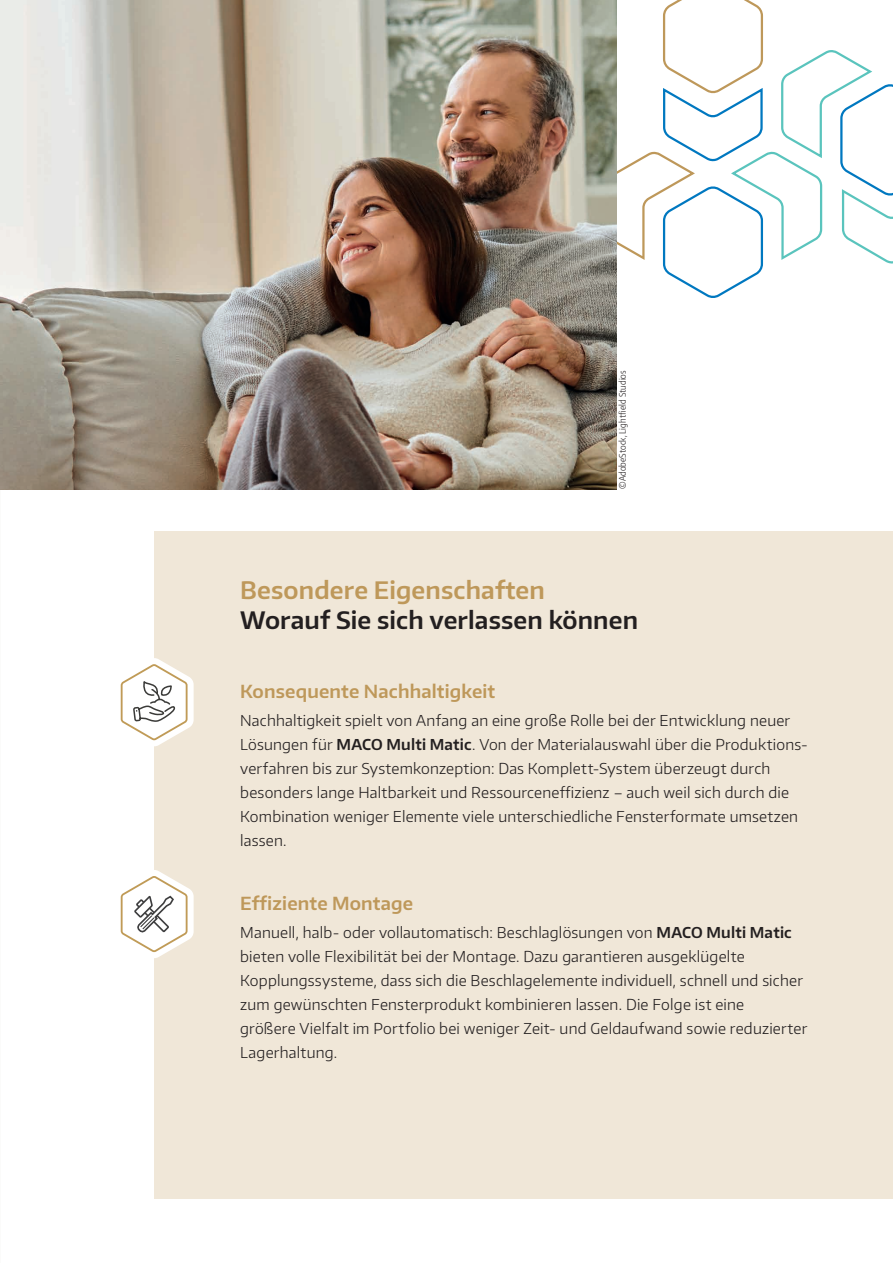
<style>
.page{position:relative;width:893px;height:1263px;background:#fff}
.page>*{position:absolute;margin:0;border:0;box-sizing:border-box;transform-origin:0 0}
.Subheadline_16auf20_black{font:600 24px "Encode Sans Normal";letter-spacing:.005em;color:#231f20}
.Subheadline_16auf20_gold{font:600 24px "Encode Sans Normal";letter-spacing:.01em;color:#be985a}
.Subheadline_12pt_Gold{font:600 18px "Encode Sans Normal";letter-spacing:.01em;color:#be985a}
.Bodytext{font:300 15px/24px "Encode Sans Normal";letter-spacing:.015em;color:#231f20}
.Subheadline_12pt_Gold-2{font:300 9px "Encode Sans Condensed";letter-spacing:.01em;color:#231f20}
.s1{font-weight:600}
</style>
<div class="page">
<div style="left:154px;top:531px;width:739px;height:668px;background:#f0e7d8"></div>
<svg style="left:617px;top:0;width:276px;height:298px"></svg>
<img style="left:0;top:0;width:617px;height:489px">
<svg style="left:120px;top:658px;width:74px;height:89px"></svg>
<svg style="left:120px;top:870px;width:74px;height:88px"></svg>
<p class="Subheadline_12pt_Gold-2" style="left:617px;top:489px;width:120px;rotate:-90deg">©AdobeStock, Lightfield Studios</p>
<p class="Subheadline_16auf20_gold" style="left:240px;top:574px;width:306px">Besondere Eigenschaften</p>
<p class="Subheadline_16auf20_black" style="left:240px;top:604px;width:399px">Worauf Sie sich verlassen können</p>
<p class="Subheadline_12pt_Gold" style="left:240px;top:679px;width:257px">Konsequente Nachhaltigkeit</p>
<p class="Bodytext" style="left:240px;top:708px;width:569px">Nachhaltigkeit spielt von Anfang an eine große Rolle bei der Entwicklung neuer Lösungen für <span class="s1">MACO Multi Matic</span>. Von der Materialauswahl über die Produktions&shy;verfahren bis zur Systemkonzeption: Das Komplett-System überzeugt durch besonders lange Haltbarkeit und Ressourceneffizienz – auch weil sich durch die Kombination weniger Elemente viele unterschiedliche Fensterformate umsetzen lassen.</p>
<p class="Subheadline_12pt_Gold" style="left:240px;top:891px;width:174px">Effiziente Montage</p>
<p class="Bodytext" style="left:240px;top:920px;width:569px">Manuell, halb- oder vollautomatisch: Beschlaglösungen von <span class="s1">MACO Multi Matic </span>bieten volle Flexibilität bei der Montage. Dazu garantieren ausgeklügelte Kopplungssysteme, dass sich die Beschlagelemente individuell, schnell und sicher zum gewünschten Fensterprodukt kombinieren lassen. Die Folge ist eine<br>größere Vielfalt im Portfolio bei weniger Zeit- und Geldaufwand sowie reduzierter Lagerhaltung.</p>
</div>
